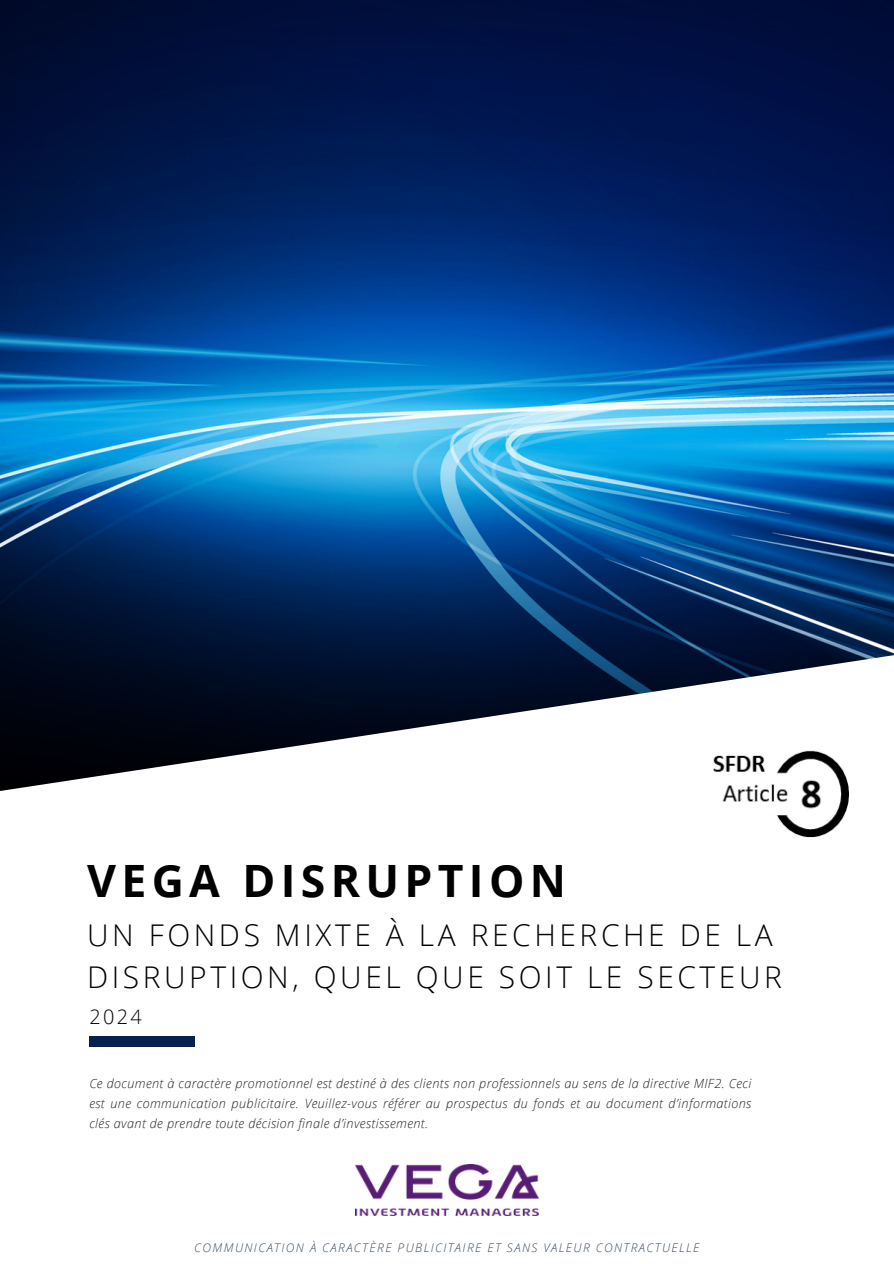
<style>
.page{position:relative;width:894px;height:1264px;background:#fff}
.page>*{position:absolute;margin:0;border:0;box-sizing:border-box;transform-origin:0 0}
.t1{font:700 44.55px "Open Sans";letter-spacing:.12em;color:#000}
.t2{font:300 29.85px/41.7px "Open Sans";letter-spacing:.12em;color:#000}
.t3{font:300 19.8px "Open Sans";color:#000}
.t4{font:italic 300 12.6px/20.1px "Open Sans";letter-spacing:.03em;color:#222;text-align:justify}
.t5{font:italic 300 12px "Open Sans";letter-spacing:.12em;color:#364d62}
</style>
<div class="page">
<img style="left:0;top:0;width:893px;height:804px">
<div style="left:89px;top:1036px;width:106px;height:10px;background:#042150"></div>
<img style="left:355px;top:1164px;width:183px;height:51px">
<img style="left:697px;top:742px;width:150px;height:96px">
<p class="t1" style="left:87px;top:849px;width:480px">VEGA DISRUPTION</p>
<h1 class="t2" style="left:87px;top:913px;width:696px">UN FONDS MIXTE À LA RECHERCHE DE LA<br>DISRUPTION, QUEL QUE SOIT LE SECTEUR</h1>
<h3 class="t3" style="left:89px;top:1003px;width:54px">2024</h3>
<p class="t4" style="left:89px;top:1072px;width:663px">Ce document à caractère promotionnel est destiné à des clients non professionnels au sens de la directive MIF2. Ceci est une communication publicitaire. Veuillez-vous référer au prospectus du fonds et au document d’informations clés avant de prendre toute décision finale d’investissement.</p>
<p class="t5" style="left:194px;top:1238px;width:506px">COMMUNICATION À CARACTÈRE PUBLICITAIRE ET SANS VALEUR CONTRACTUELLE</p>
</div>
